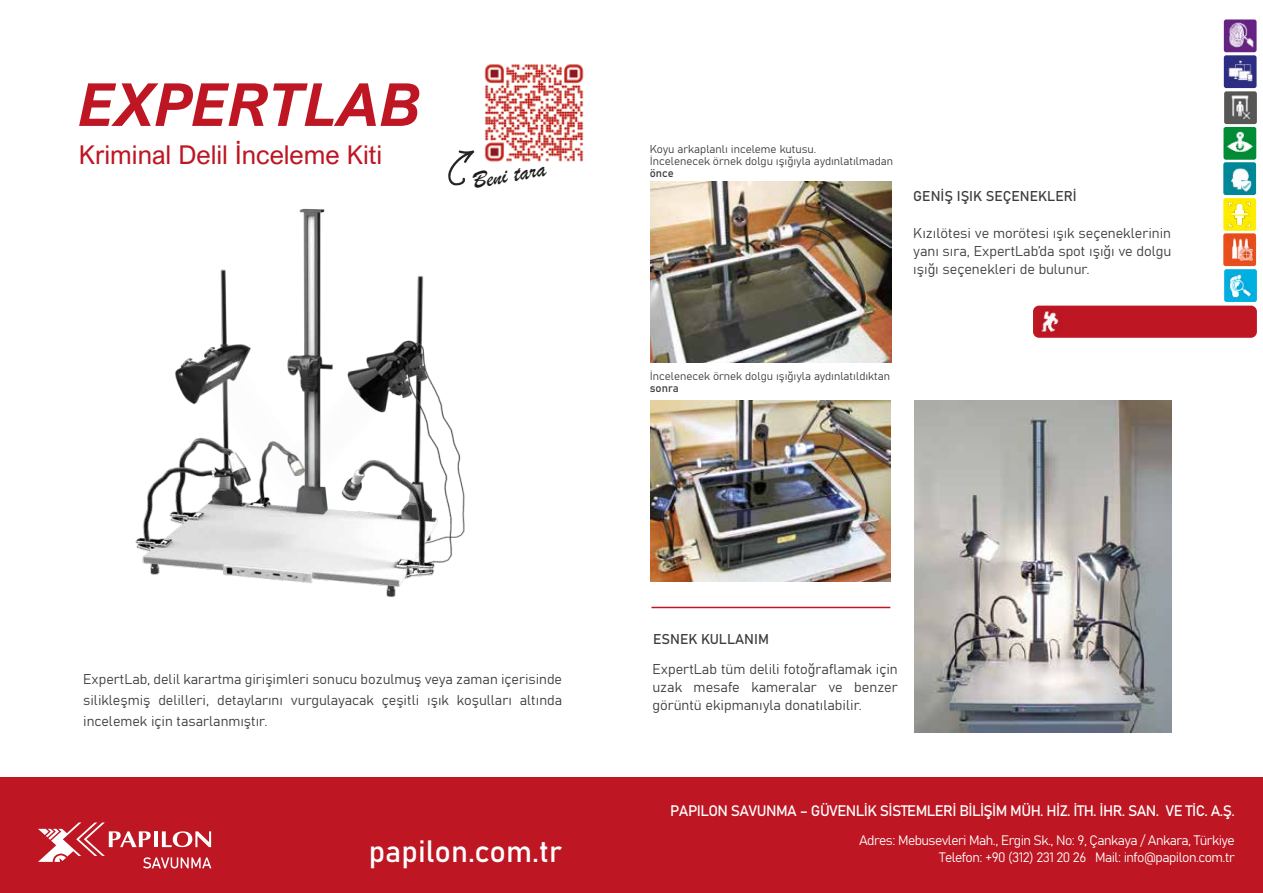
<style>
.page{position:relative;width:1263px;height:893px;background:#fff}
.page>*{position:absolute;margin:0;border:0;box-sizing:border-box;transform-origin:0 0}
.t1{font:italic 700 59.4px "Arial Nova";color:#be1622}
.t2{font:30.45px "Bahnschrift";color:#fff}
.t3{font:25.95px "Arial Nova";color:#be1622}
.t4{font:24px "Brush Script";color:#1d1d1b}
.t5{font:15px "Bahnschrift";letter-spacing:-.04em;color:#fff}
.t6{font:14.1px/18.1px "Bahnschrift";color:#3c3c3b;text-align:justify}
.t7{font:13.95px/21px "Bahnschrift";color:#3c3c3b;text-align:justify}
.t8{font:13.5px "Bahnschrift";letter-spacing:-.04em;color:#fff}
.t9{font:11.25px/12px "Bahnschrift";color:#3c3c3b}
</style>
<div class="page">
<img style="left:484px;top:64px;width:100px;height:98px">
<div style="left:1033px;top:306px;width:224px;height:32px;background:#be1622;border-radius:6px"></div>
<div style="left:0;top:777px;width:1263px;height:116px;background:#be1622"></div>
<hr style="left:651px;top:607px;width:239px;height:1px;background:#be1622">
<svg style="left:38px;top:822px;width:173px;height:46px"></svg>
<div style="left:1224px;top:91px;width:33px;height:33px;background:#575756;border-radius:2px"></div>
<svg style="left:1224px;top:55px;width:32px;height:33px"></svg>
<div style="left:1224px;top:20px;width:32px;height:32px;background:#662383;border-radius:2px"></div>
<div style="left:1224px;top:269px;width:33px;height:33px;background:#00b0e1;border-radius:2px"></div>
<div style="left:1223px;top:127px;width:33px;height:33px;background:#008d36;border-radius:2px"></div>
<div style="left:1223px;top:162px;width:33px;height:33px;background:#089;border-radius:2px"></div>
<div style="left:1223px;top:198px;width:33px;height:33px;background:#ffed00;border-radius:2px"></div>
<img style="left:1223px;top:130px;width:33px;height:33px">
<img style="left:1227px;top:200px;width:24px;height:27px">
<img style="left:1228px;top:271px;width:23px;height:29px">
<img style="left:1037px;top:308px;width:26px;height:26px">
<img style="left:1225px;top:56px;width:31px;height:31px">
<img style="left:1225px;top:19px;width:32px;height:32px">
<div style="left:1223px;top:233px;width:33px;height:33px;background:#e94e1b;border-radius:2px"></div>
<img style="left:1229px;top:237px;width:24px;height:24px">
<img style="left:1230px;top:168px;width:22px;height:24px">
<img style="left:1231px;top:95px;width:20px;height:25px">
<img style="left:651px;top:181px;width:240px;height:181px">
<img style="left:694px;top:401px;width:196px;height:180px">
<img style="left:914px;top:400px;width:258px;height:332px">
<img style="left:135px;top:196px;width:559px;height:413px">
<svg style="left:448px;top:150px;width:26px;height:36px"></svg>
<h1 class="t1" style="left:79px;top:70px;width:344px">EXPERTLAB</h1>
<h3 class="t3" style="left:79px;top:140px;width:305px">Kriminal Delil İnceleme Kiti</h3>
<h3 class="t4" style="left:470px;top:166px;width:75px;rotate:-10deg">Beni tara</h3>
<p class="t9" style="left:650px;top:142px;width:245px">Koyu arkaplanlı inceleme kutusu.<br>İncelenecek örnek dolgu ışığıyla aydınlatılmadan önce</p>
<p class="t6" style="left:913px;top:186px;width:165px">GENİŞ IŞIK SEÇENEKLERİ</p>
<p class="t6" style="left:913px;top:223px;width:259px">Kızılötesi ve morötesi ışık seçeneklerinin yanı sıra, ExpertLab’da spot ışığı ve dolgu ışığı seçenekleri de bulunur.</p>
<p class="t9" style="left:650px;top:369px;width:242px">İncelenecek örnek dolgu ışığıyla aydınlatıldıktan sonra</p>
<p class="t7" style="left:83px;top:667px;width:480px">ExpertLab, delil karartma girişimleri sonucu bozulmuş veya zaman içerisinde silikleşmiş delilleri, detaylarını vurgulayacak çeşitli ışık koşulları altında incelemek için tasarlanmıştır.</p>
<p class="t6" style="left:653px;top:629px;width:117px">ESNEK KULLANIM</p>
<p class="t6" style="left:652px;top:659px;width:247px">ExpertLab tüm delili fotoğraflamak için uzak mesafe kameralar ve benzer görüntü ekipmanıyla donatılabilir.</p>
<p class="t5" style="left:670px;top:799px;width:566px">PAPILON SAVUNMA – GÜVENLİK SİSTEMLERİ BİLİŞİM MÜH. HİZ. İTH. İHR. SAN. VE TİC. A.Ş.</p>
<p class="t8" style="left:859px;top:830px;width:377px">Adres: Mebusevleri Mah., Ergin Sk., No: 9, Çankaya / Ankara, Türkiye</p>
<h2 class="t2" style="left:369px;top:828px;width:195px">papilon.com.tr</h2>
<p class="t8" style="left:939px;top:847px;width:297px">Telefon: +90 (312) 231 20 26 Mail: info@papilon.com.tr</p>
</div>
